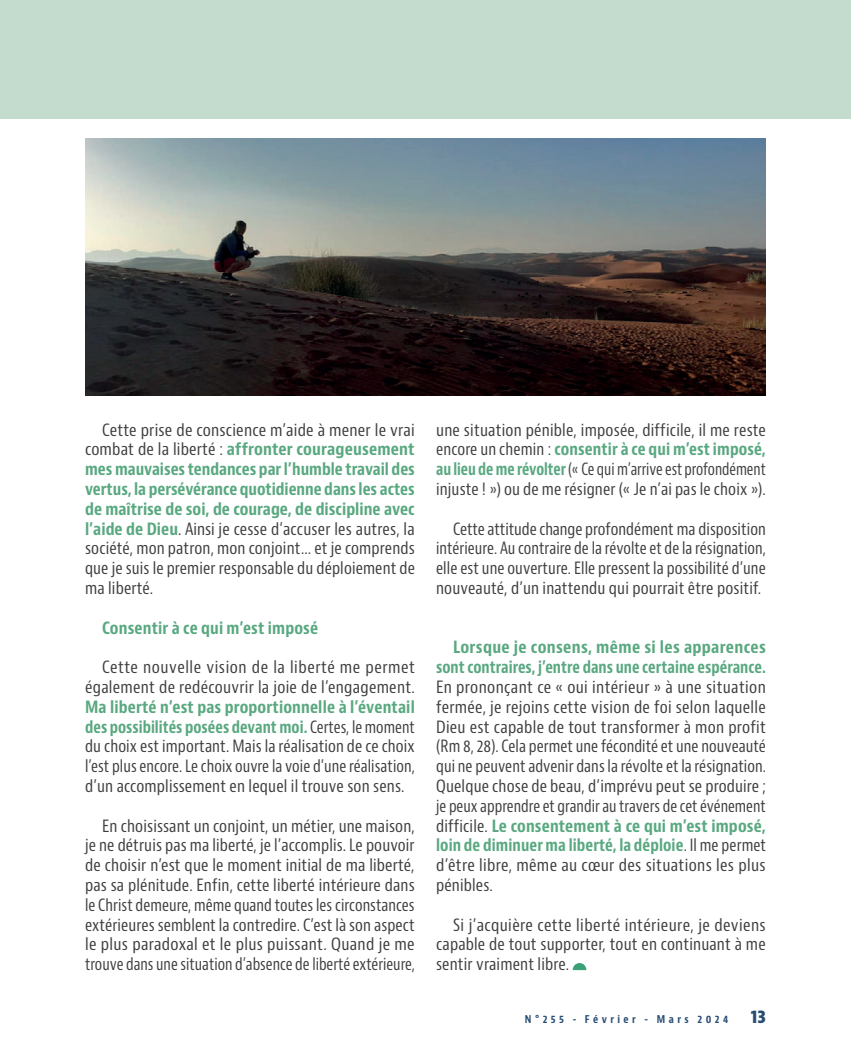
<style>
.page{position:relative;width:851px;height:1063px;background:#fff}
.page>*{position:absolute;margin:0;border:0;box-sizing:border-box;transform-origin:0 0}
.t1{font:700 condensed 18px "Bernino Sans";color:#284d75}
.t2{font:condensed 16.5px/19.8px "Bernino Sans";letter-spacing:.01em;color:#3e3e3f;text-align:justify}
.t3{font:condensed 16.5px/19.8px "Bernino Sans";letter-spacing:.01em;color:#3e3e3f;text-align:justify;scale:.93 1}
.t4{font:700 condensed 16.5px/19.8px "Bernino Sans";letter-spacing:.005em;color:#59a880;text-align:right}
.t5{font:700 condensed 10.5px "Bernino Sans";letter-spacing:.33em;color:#284d75}
.s1{font-weight:700;color:#59a880}
</style>
<div class="page">
<div style="left:0;top:0;width:850px;height:119px;background:#c3dccd"></div>
<svg style="left:572px;top:963px;width:14px;height:7px"></svg>
<img style="left:85px;top:139px;width:680px;height:257px">
<p class="t2" style="left:85px;top:420px;width:331px;text-indent:17px">Cette prise de conscience m’aide à mener le vrai combat de la liberté : <span class="s1">affronter courageusement mes mauvaises tendances par l’humble travail des vertus, la persévérance quotidienne dans les actes de maîtrise de soi, de courage, de discipline avec l’aide de Dieu</span>. Ainsi je cesse d’accuser les autres, la société, mon patron, mon conjoint… et je comprends que je suis le premier responsable du déploiement de ma liberté.</p>
<p class="t4" style="left:102px;top:618px;width:217px">Consentir à ce qui m’est imposé</p>
<p class="t2" style="left:85px;top:658px;width:331px;text-align:right">Cette nouvelle vision de la liberté me permet également de redécouvrir la joie de l’engagement.</p>
<p class="t3" style="left:85px;top:697px;width:356px"><span class="s1">Ma liberté n’est pas proportionnelle à l’éventail des possibilités posées devant moi.</span> Certes, le moment du choix est important. Mais la réalisation de ce choix l’est plus encore. Le choix ouvre la voie d’une réalisation, d’un accomplissement en lequel il trouve son sens.</p>
<p class="t2" style="left:85px;top:816px;width:331px;text-indent:17px">En choisissant un conjoint, un métier, une maison, je ne détruis pas ma liberté, je l’accomplis. Le pouvoir de choisir n’est que le moment initial de ma liberté, pas sa plénitude. Enfin, cette liberté intérieure dans le Christ demeure, même quand toutes les circonstances extérieures semblent la contredire. C’est là son aspect le plus paradoxal et le plus puissant. Quand je me trouve dans une situation d’absence de liberté extérieure,</p>
<p class="t2" style="left:436px;top:420px;width:331px">une situation pénible, imposée, difficile, il me reste encore un chemin : <span class="s1">consentir à ce qui m’est imposé, au lieu de me révolter</span> (« Ce qui m’arrive est profondément injuste ! ») ou de me résigner (« Je n’ai pas le choix »).</p>
<p class="t2" style="left:436px;top:519px;width:331px;text-indent:17px">Cette attitude change profondément ma disposition intérieure. Au contraire de la révolte et de la résignation, elle est une ouverture. Elle pressent la possibilité d’une nouveauté, d’un inattendu qui pourrait être positif.</p>
<p class="t4" style="left:436px;top:638px;width:331px">Lorsque je consens, même si les apparences sont contraires, j’entre dans une certaine espérance.</p>
<p class="t2" style="left:436px;top:677px;width:331px">En prononçant ce « oui intérieur » à une situation fermée, je rejoins cette vision de foi selon laquelle Dieu est capable de tout transformer à mon profit (Rm 8, 28). Cela permet une fécondité et une nouveauté qui ne peuvent advenir dans la révolte et la résignation.<br>Quelque chose de beau, d’imprévu peut se produire ; je peux apprendre et grandir au travers de cet événement difficile. <span class="s1">Le consentement à ce qui m’est imposé, loin de diminuer ma liberté, la déploie</span>. Il me permet d’être libre, même au cœur des situations les plus pénibles.</p>
<p class="t2" style="left:436px;top:915px;width:331px;text-indent:17px">Si j’acquière cette liberté intérieure, je deviens capable de tout supporter, tout en continuant à me sentir vraiment libre.</p>
<p class="t5" style="left:525px;top:1013px;width:205px">N°255 - Février - Mars 2024</p>
<p class="t1" style="left:750px;top:1005px;width:16px">13</p>
</div>
